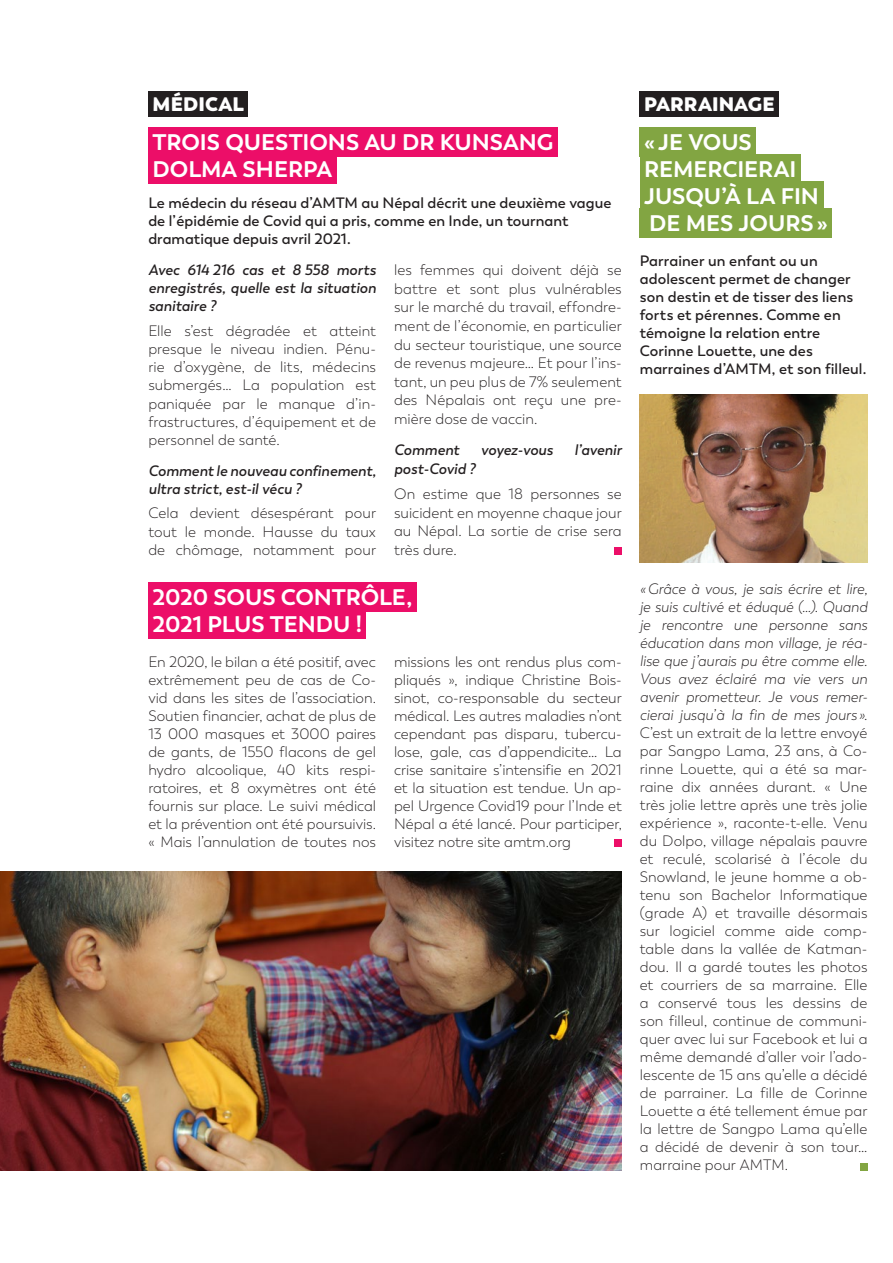
<style>
.page{position:relative;width:893px;height:1263px;background:#fff}
.page>*{position:absolute;margin:0;border:0;box-sizing:border-box;transform-origin:0 0}
.t1{font:700 22.5px "Boston";letter-spacing:-.005em;color:#fff}
.t2{font:800 19.5px "Boston";color:#fff}
.t3{font:300 15px/18px "Boston";letter-spacing:.005em;color:#231f20;text-align:justify}
.t4{font:600 15px/18px "Boston";letter-spacing:.005em;color:#231f20}
.t5{font:italic 600 15px/18.1px "Boston";letter-spacing:.005em;color:#231f20;text-align:justify}
.s1{font-style:italic}
</style>
<div class="page">
<div style="left:640px;top:127px;width:116px;height:30px;background:#82a542"></div>
<div style="left:640px;top:154px;width:161px;height:30px;background:#82a542"></div>
<div style="left:640px;top:181px;width:183px;height:30px;background:#82a542"></div>
<div style="left:640px;top:208px;width:192px;height:30px;background:#82a542"></div>
<div style="left:860px;top:1163px;width:7px;height:7px;background:#82a542"></div>
<div style="left:148px;top:127px;width:410px;height:30px;background:#ec0e68"></div>
<div style="left:148px;top:155px;width:189px;height:29px;background:#ec0e68"></div>
<div style="left:614px;top:548px;width:8px;height:7px;background:#ec0e68"></div>
<div style="left:148px;top:582px;width:269px;height:29px;background:#ec0e68"></div>
<div style="left:148px;top:609px;width:218px;height:29px;background:#ec0e68"></div>
<div style="left:614px;top:840px;width:8px;height:7px;background:#ec0e68"></div>
<div style="left:148px;top:91px;width:100px;height:26px;background:#231f20"></div>
<div style="left:640px;top:91px;width:139px;height:26px;background:#231f20"></div>
<img style="left:0;top:872px;width:622px;height:298px">
<img style="left:640px;top:394px;width:227px;height:168px">
<p class="t2" style="left:153px;top:92px;width:93px">MÉDICAL</p>
<p class="t2" style="left:644px;top:92px;width:132px">PARRAINAGE</p>
<p class="t1" style="left:153px;top:128px;width:402px">TROIS QUESTIONS AU DR KUNSANG</p>
<p class="t1" style="left:153px;top:155px;width:181px">DOLMA SHERPA</p>
<p class="t4" style="left:148px;top:194px;width:465px">Le médecin du réseau d’AMTM au Népal décrit une deuxième vague de l’épidémie de Covid qui a pris, comme en Inde, un tournant dramatique depuis avril 2021.</p>
<p class="t5" style="left:148px;top:261px;width:229px">Avec 614 216 cas et 8 558 morts enregistrés, quelle est la situation sanitaire ?</p>
<p class="t3" style="left:148px;top:322px;width:229px">Elle s’est dégradée et atteint presque le niveau indien. Pénu&shy;rie d’oxygène, de lits, médecins submergés… La population est paniquée par le manque d’in&shy;frastructures, d’équipement et de personnel de santé.</p>
<p class="t5" style="left:148px;top:462px;width:229px">Comment le nouveau confinement, ultra strict, est-il vécu ?</p>
<p class="t3" style="left:148px;top:504px;width:229px">Cela devient désespérant pour tout le monde. Hausse du taux de chômage, notamment pour</p>
<p class="t3" style="left:394px;top:261px;width:229px;line-height:18.6px">les femmes qui doivent déjà se battre et sont plus vulnérables sur le marché du travail, effondre&shy;ment de l’économie, en particulier du secteur touristique, une source de revenus majeure… Et pour l’ins&shy;tant, un peu plus de 7% seulement des Népalais ont reçu une pre&shy;mière dose de vaccin.</p>
<p class="t5" style="left:394px;top:441px;width:67px">Comment</p>
<p class="t5" style="left:481px;top:441px;width:74px">voyez-vous</p>
<p class="t5" style="left:574px;top:441px;width:49px">l’avenir</p>
<p class="t5" style="left:394px;top:460px;width:83px">post-Covid ?</p>
<p class="t3" style="left:394px;top:485px;width:229px;line-height:18.6px">On estime que 18 personnes se suicident en moyenne chaque jour au Népal. La sortie de crise sera très dure.</p>
<p class="t1" style="left:153px;top:583px;width:261px">2020 SOUS CONTRÔLE,</p>
<p class="t1" style="left:153px;top:610px;width:211px">2021 PLUS TENDU !</p>
<p class="t3" style="left:148px;top:653px;width:229px">En 2020, le bilan a été positif, avec extrêmement peu de cas de Co&shy;vid dans les sites de l’association.<br>Soutien financier, achat de plus de 13 000 masques et 3000 paires de gants, de 1550 flacons de gel hydro alcoolique, 40 kits respi&shy;ratoires, et 8 oxymètres ont été fournis sur place. Le suivi médical et la prévention ont été poursuivis. « Mais l’annulation de toutes nos</p>
<p class="t3" style="left:394px;top:653px;width:229px">missions les ont rendus plus com&shy;pliqués », indique Christine Bois&shy;sinot, co-responsable du secteur médical. Les autres maladies n’ont cependant pas disparu, tubercu&shy;lose, gale, cas d’appendicite… La crise sanitaire s’intensifie en 2021 et la situation est tendue. Un ap&shy;pel Urgence Covid19 pour l’Inde et Népal a été lancé. Pour participer, visitez notre site amtm.org</p>
<p class="t1" style="left:644px;top:128px;width:109px">«JE VOUS</p>
<p class="t1" style="left:644px;top:155px;width:154px">REMERCIERAI</p>
<p class="t1" style="left:644px;top:182px;width:176px">JUSQU’À LA FIN</p>
<p class="t1" style="left:649px;top:209px;width:180px">DE MES JOURS»</p>
<p class="t4" style="left:640px;top:252px;width:228px">Parrainer un enfant ou un adolescent permet de changer son destin et de tisser des liens forts et pérennes. Comme en témoigne la relation entre<br>Corinne Louette, une des marraines d’AMTM, et son filleul.</p>
<p class="t3" style="left:640px;top:580px;width:229px"><span class="s1">«Grâce à vous, je sais écrire et lire, je suis cultivé et éduqué (…). Quand je rencontre une personne sans éducation dans mon village, je réa&shy;lise que j’aurais pu être comme elle.<br>Vous avez éclairé ma vie vers un avenir prometteur. Je vous remer&shy;cierai jusqu’à la fin de mes jours »</span>.<br>C’est un extrait de la lettre envoyé par Sangpo Lama, 23 ans, à Co&shy;rinne Louette, qui a été sa mar&shy;raine dix années durant. « Une très jolie lettre après une très jolie expérience », raconte-t-elle. Venu du Dolpo, village népalais pauvre et reculé, scolarisé à l’école du Snowland, le jeune homme a ob&shy;tenu son Bachelor Informatique (grade A) et travaille désormais sur logiciel comme aide comp&shy;table dans la vallée de Katman&shy;dou. Il a gardé toutes les photos et courriers de sa marraine. Elle a conservé tous les dessins de son filleul, continue de communi&shy;quer avec lui sur Facebook et lui a même demandé d’aller voir l’ado&shy;lescente de 15 ans qu’elle a décidé de parrainer. La fille de Corinne Louette a été tellement émue par la lettre de Sangpo Lama qu’elle a décidé de devenir à son tour… marraine pour AMTM.</p>
</div>
